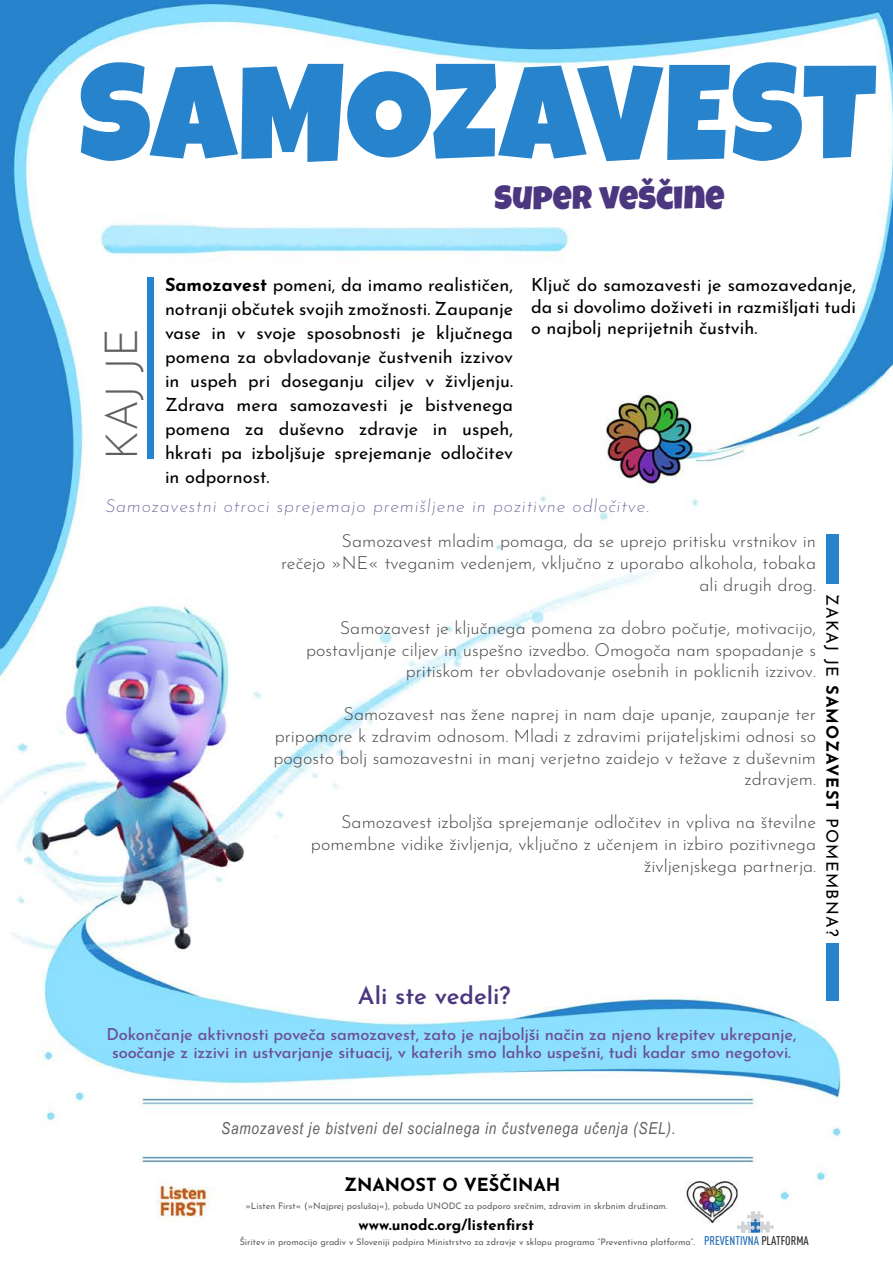
<style>
.page{position:relative;width:893px;height:1263px;background:#fff}
.page>*{position:absolute;margin:0;border:0;box-sizing:border-box;transform-origin:0 0}
.t1{font:135px "Luckiest Guy";letter-spacing:.01em;color:#2783cc}
.t2{font:300 44.1px "Josefin Sans";color:#5f5f5f}
.t3{font:33px "Luckiest Guy";letter-spacing:.01em;color:#4b377f}
.t4{font:600 24px "Josefin Sans";color:#4b377f}
.t5{font:300 18px/21.6px "Josefin Sans";color:#464547;text-align:right}
.t6{font:18px/24px "Josefin Sans";color:#000;text-align:justify}
.t7{font:italic 200 18px "Josefin Sans";letter-spacing:.05em;color:#614f8e}
.t8{font:700 18px "Josefin Sans";color:#000}
.t9{font:500 16.5px/18px "Josefin Sans";letter-spacing:-.01em;color:#6c5192;text-align:center}
.t10{font:italic 16.5px "Arial Narrow";letter-spacing:.05em;color:#5f5f5f}
.t11{font:16.5px "Josefin Sans";letter-spacing:.075em;color:#000}
.t12{font:700 15px "Josefin Sans";color:#000}
.t13{font:500 12.45px "DIN Cond";color:#2570b6}
.t14{font:9px "Josefin Sans";color:#5f5f5f}
.s1{font-size:45.6px}
.s2{font-weight:700}
.s3{color:#303030}
</style>
<div class="page">
<img style="left:0;top:0;width:893px;height:1224px">
<div style="left:147px;top:277px;width:7px;height:182px;background:#2783cc"></div>
<div style="left:826px;top:534px;width:13px;height:50px;background:#2783cc"></div>
<div style="left:826px;top:944px;width:13px;height:57px;background:#2783cc"></div>
<svg style="left:737px;top:1211px;width:37px;height:22px"></svg>
<h1 class="t1" style="left:79px;top:25px;width:799px">SAMOZAVEST</h1>
<h3 class="t3" style="left:494px;top:176px;width:232px">SUPER VEŠČINE</h3>
<h2 class="t2" style="left:89px;top:460px;width:133px;rotate:-90deg">KAJ J<span class="s1">E</span></h2>
<p class="t6" style="left:165px;top:271px;width:350px"><span class="s2">Samozavest</span> pomeni, da imamo realističen, notranji občutek svojih zmožnosti. Zaupanje vase in v svoje sposobnosti je ključnega pomena za obvladovanje čustvenih izzivov in uspeh pri doseganju ciljev v življenju.<br>Zdrava mera samozavesti je bistvenega pomena za duševno zdravje in uspeh, hkrati pa izboljšuje sprejemanje odločitev in odpornost.</p>
<p class="t6" style="left:531px;top:272px;width:326px;line-height:21.6px">Ključ do samozavesti je samozavedanje, da si dovolimo doživeti in razmišljati tudi o najbolj neprijetnih čustvih.</p>
<p class="t7" style="left:105px;top:490px;width:545px">Samozavestni otroci sprejemajo premišljene in pozitivne odločitve.</p>
<p class="t5" style="left:281px;top:529px;width:536px">Samozavest mladim pomaga, da se uprejo pritisku vrstnikov in<br>rečejo »NE« tveganim vedenjem, vključno z uporabo alkohola, tobaka ali drugih drog.</p>
<p class="t5" style="left:306px;top:615px;width:511px">Samozavest je ključnega pomena za dobro počutje, motivacijo, postavljanje ciljev in uspešno izvedbo. Omogoča nam spopadanje s pritiskom ter obvladovanje osebnih in poklicnih izzivov.</p>
<p class="t5" style="left:273px;top:702px;width:544px">Samozavest nas žene naprej in nam daje upanje, zaupanje ter pripomore k zdravim odnosom. Mladi z zdravimi prijateljskimi odnosi so pogosto bolj samozavestni in manj verjetno zaidejo v težave z duševnim zdravjem.</p>
<p class="t5" style="left:311px;top:810px;width:507px">Samozavest izboljša sprejemanje odločitev in vpliva na številne pomembne vidike življenja, vključno z učenjem in izbiro pozitivnega življenjskega partnerja.</p>
<p class="t11" style="left:845px;top:594px;width:343px;rotate:90deg">ZAKAJ JE <span class="s2">SAMOZAVEST</span> POMEMBNA?</p>
<h3 class="t4" style="left:358px;top:977px;width:154px">Ali ste vedeli?</h3>
<p class="t9" style="left:107px;top:1023px;width:691px">Dokončanje aktivnosti poveča samozavest, zato je najboljši način za njeno krepitev ukrepanje, soočanje z izzivi in ustvarjanje situacij, v katerih smo lahko uspešni, tudi kadar smo negotovi.</p>
<p class="t10" style="left:221px;top:1117px;width:456px">Samozavest je bistveni del socialnega in čustvenega učenja (SEL).</p>
<p class="t8" style="left:344px;top:1171px;width:218px">ZNANOST O VEŠČINAH</p>
<p class="t14" style="left:245px;top:1199px;width:424px">»Listen First« (»Najprej poslušaj«), pobuda UNODC za podporo srečnim, zdravim in skrbnim družinam.</p>
<p class="t14" style="left:240px;top:1235px;width:457px">Širitev in promocijo gradiv v Sloveniji podpira Ministrstvo za zdravje v sklopu programa “Preventivna platforma”.</p>
<p class="t12" style="left:358px;top:1213px;width:177px">www.unodc.org/listenfirst</p>
<p class="t13" style="left:704px;top:1233px;width:106px">PREVENTIVNA <span class="s3">PLATFORMA</span></p>
</div>
